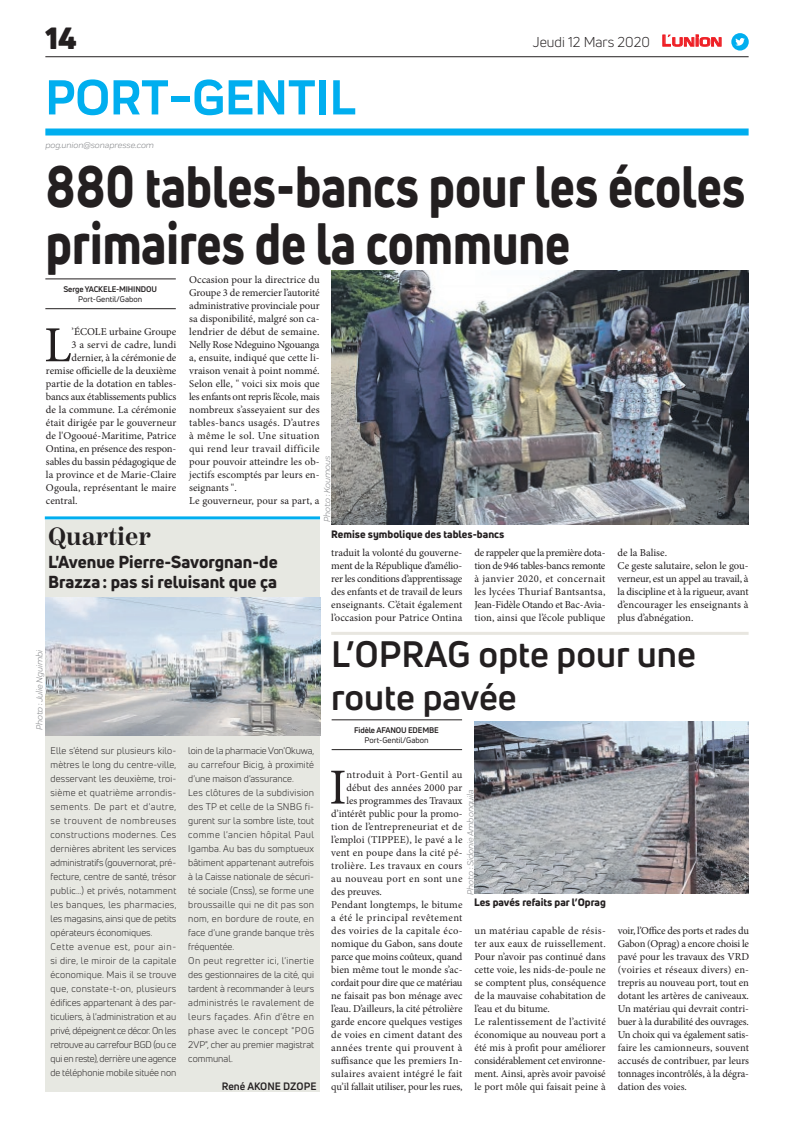
<style>
.page{position:relative;width:794px;height:1129px;background:#fff}
.page>*{position:absolute;margin:0;border:0;box-sizing:border-box;transform-origin:0 0}
.t1{font:800 57px/57px "Uni Neue";color:#231f20;scale:.83 1}
.t2{font:700 51px "Praktika";color:#00aeef}
.t3{font:50.5px "Minion Pro";color:#231f20}
.t4{font:700 36px/43.2px "Uni Neue";color:#231f20}
.t5{font:900 30px "Uni Neue";color:#231f20}
.t6{font:600 25px "Scotch Deck";color:#231f20}
.t7{font:800 17px/20.4px "Uni Neue";color:#231f20}
.t8{font:14px "Uni Neue";color:#231f20}
.t9{font:10.5px/13px "Minion Pro";color:#231f20}
.t10{font:10.5px "Minion Pro";letter-spacing:.03em;color:#231f20}
.t11{font:800 10.5px "Uni Neue";color:#231f20}
.t12{font:10.5px "Minion Pro";letter-spacing:.025em;color:#231f20}
.t13{font:10.5px "Minion Pro";letter-spacing:-.02em;color:#231f20}
.t14{font:10.5px "Minion Pro";letter-spacing:-.025em;color:#231f20}
.t15{font:10.5px "Minion Pro";letter-spacing:.04em;color:#231f20}
.t16{font:10.5px "Minion Pro";letter-spacing:.035em;color:#231f20}
.t17{font:10.5px "Minion Pro";letter-spacing:.02em;color:#231f20}
.t18{font:700 10.5px "Uni Neue";color:#231f20}
.t19{font:9.5px/14px "Uni Neue";letter-spacing:.01em;color:#231f20}
.t20{font:italic 9px "Praktika";color:#818386}
.t21{font:700 8px "Uni Neue";letter-spacing:-.02em;color:#231f20}
.t22{font:8px "Uni Neue";color:#231f20}
.s1{font-family:"Eurostile";font-weight:600;font-size:14.9px;color:#ee1d23}
.s2{font-family:"Eurostile";font-weight:600;font-size:11.4px;color:#ee1d23}
</style>
<div class="page">
<hr style="left:45px;top:56px;width:703px;height:1px;background:#231f20">
<div style="left:45px;top:128px;width:703px;height:7px;background:#00aeef"></div>
<svg style="left:662px;top:34px;width:60px;height:13px"></svg>
<div style="left:731px;top:33px;width:17px;height:18px;background:#00aeef;border-radius:50%"></div>
<svg style="left:735px;top:38px;width:10px;height:8px"></svg>
<div style="left:45px;top:519px;width:275px;height:572px;background:#e7e8e2"></div>
<hr style="left:45px;top:516px;width:275px;height:3px;background:#00aeef">
<img style="left:46px;top:597px;width:274px;height:138px">
<hr style="left:45px;top:308px;width:131px;height:1px;background:#231f20">
<hr style="left:45px;top:279px;width:131px;height:1px;background:#231f20">
<hr style="left:332px;top:749px;width:130px;height:1px;background:#231f20">
<hr style="left:332px;top:719px;width:130px;height:1px;background:#231f20">
<hr style="left:331px;top:631px;width:417px;height:3px;background:#e8e6e0">
<img style="left:474px;top:721px;width:274px;height:172px">
<img style="left:331px;top:271px;width:417px;height:253px">
<h3 class="t5" style="left:45px;top:17px;width:33px">14</h3>
<h2 class="t2" style="left:45px;top:57px;width:312px">PORT-GENTIL</h2>
<p class="t20" style="left:45px;top:139px;width:110px">pog.union@sonapresse.com</p>
<h3 class="t8" style="left:533px;top:33px;width:191px">Jeudi 12 Mars 2020 <span class="s1">L</span><span class="s2">UNION</span></h3>
<h1 class="t1" style="left:46px;top:157px;width:844px">880 tables-bancs pour les écoles primaires de la commune</h1>
<p class="t21" style="left:64px;top:284px;width:95px">Serge YACKELE-MIHINDOU</p>
<p class="t22" style="left:78px;top:294px;width:66px">Port-Gentil/Gabon</p>
<p class="t9" style="left:189px;top:273px;width:132px">Occasion pour la directrice du<br>Groupe 3 de remercier l’autorité administrative provinciale pour sa disponibilité, malgré son ca&shy;lendrier de début de semaine.<br>Nelly Rose Ndeguino Ngouanga a, ensuite, indiqué que cette li&shy;vraison venait à point nommé.<br>Selon elle, " voici six mois que les enfants ont repris l’école, mais nombreux s’asseyaient sur des tables-bancs usagés. D’autres à même le sol. Une situation qui rend leur travail difficile pour pouvoir atteindre les ob&shy;jectifs escomptés par leurs en&shy;seignants ".<br>Le gouverneur, pour sa part, a</p>
<h3 class="t3" style="left:44px;top:311px;width:29px">L</h3>
<p class="t9" style="left:72px;top:325px;width:106px">’ÉCOLE urbaine Groupe</p>
<p class="t9" style="left:72px;top:338px;width:106px">3 a servi de cadre, lundi</p>
<p class="t9" style="left:72px;top:351px;width:106px">dernier, à la cérémonie de</p>
<p class="t9" style="left:46px;top:364px;width:132px">remise officielle de la deuxième</p>
<p class="t9" style="left:46px;top:377px;width:132px">partie de la dotation en tables-</p>
<p class="t13" style="left:46px;top:390px;width:132px">bancs aux établissements publics</p>
<p class="t9" style="left:46px;top:403px;width:132px">de la commune. La cérémonie</p>
<p class="t9" style="left:46px;top:416px;width:132px">était dirigée par le gouverneur</p>
<p class="t9" style="left:46px;top:429px;width:132px">de l'Ogooué-Maritime, Patrice</p>
<p class="t9" style="left:46px;top:442px;width:132px">Ontina, en présence des respon-</p>
<p class="t9" style="left:46px;top:455px;width:132px">sables du bassin pédagogique de</p>
<p class="t9" style="left:46px;top:468px;width:132px">la province et de Marie-Claire</p>
<p class="t9" style="left:46px;top:481px;width:132px">Ogoula, représentant le maire</p>
<p class="t9" style="left:46px;top:494px;width:33px">central.</p>
<p class="t20" style="left:321px;top:521px;width:67px;rotate:-90deg">Photo : Koumous</p>
<h3 class="t6" style="left:48px;top:521px;width:104px">Quartier</h3>
<h3 class="t7" style="left:48px;top:551px;width:231px">L'Avenue Pierre-Savorgnan-de<br>Brazza: pas si reluisant que ça</h3>
<p class="t20" style="left:33px;top:730px;width:82px;rotate:-90deg">Photo : Julie Nguimbi</p>
<p class="t19" style="left:50px;top:743px;width:128px">Elle s'étend sur plusieurs kilo&shy;mètres le long du centre-ville, desservant les deuxième, troi&shy;sième et quatrième arrondis&shy;sements. De part et d'autre, se trouvent de nombreuses constructions modernes. Ces dernières abritent les services administratifs (gouvernorat, pré&shy;fecture, centre de santé, trésor public…) et privés, notamment les banques, les pharmacies, les magasins, ainsi que de petits opérateurs économiques.<br>Cette avenue est, pour ain&shy;si dire, le miroir de la capitale économique. Mais il se trouve que, constate-t-on, plusieurs édifices appartenant à des par&shy;ticuliers, à l'administration et au privé, dépeignent ce décor. On les retrouve au carrefour BGD (ou ce qui en reste), derrière une agence de téléphonie mobile située non</p>
<p class="t19" style="left:188px;top:743px;width:127px">loin de la pharmacie Von'Okuwa, au carrefour Bicig, à proximité d'une maison d'assurance.<br>Les clôtures de la subdivision des TP et celle de la SNBG fi&shy;gurent sur la sombre liste, tout comme l'ancien hôpital Paul<br>Igamba. Au bas du somptueux bâtiment appartenant autrefois à la Caisse nationale de sécuri&shy;té sociale (Cnss), se forme une broussaille qui ne dit pas son nom, en bordure de route, en face d'une grande banque très fréquentée.<br>On peut regretter ici, l'inertie des gestionnaires de la cité, qui tardent à recommander à leurs administrés le ravalement de leurs façades. Afin d'être en phase avec le concept "POG<br>2VP", cher au premier magistrat communal.</p>
<p class="t18" style="left:222px;top:1079px;width:96px">René AKONE DZOPE</p>
<p class="t11" style="left:331px;top:527px;width:175px">Remise symbolique des tables-bancs</p>
<p class="t9" style="left:331px;top:546px;width:133px;text-align:justify">traduit la volonté du gouverne&shy;ment de la République d’amélio&shy;rer les conditions d’apprentissage des enfants et de travail de leurs enseignants. C’était également l’occasion pour Patrice Ontina</p>
<p class="t9" style="left:474px;top:546px;width:133px;text-align:justify">de rappeler que la première dota&shy;tion de 946 tables-bancs remonte à janvier 2020, et concernait les lycées Thuriaf Bantsantsa, Jean-Fidèle Otando et Bac-Avia&shy;tion, ainsi que l’école publique</p>
<p class="t9" style="left:617px;top:546px;width:133px">de la Balise.<br>Ce geste salutaire, selon le gou&shy;verneur, est un appel au travail, à la discipline et à la rigueur, avant d’encourager les enseignants à plus d’abnégation.</p>
<h3 class="t4" style="left:331px;top:631px;width:366px">L’OPRAG opte pour une route pavée</h3>
<p class="t21" style="left:354px;top:724px;width:86px">Fidèle AFANOU EDEMBE</p>
<p class="t22" style="left:364px;top:735px;width:66px">Port-Gentil/Gabon</p>
<h3 class="t3" style="left:329px;top:753px;width:19px">I</h3>
<p class="t16" style="left:346px;top:767px;width:117px">ntroduit à Port-Gentil au</p>
<p class="t17" style="left:346px;top:780px;width:117px">début des années 2000 par</p>
<p class="t9" style="left:346px;top:793px;width:117px">les programmes des Travaux</p>
<p class="t9" style="left:331px;top:806px;width:133px">d’intérêt public pour la promo-</p>
<p class="t12" style="left:331px;top:819px;width:133px">tion de l’entrepreneuriat et de</p>
<p class="t9" style="left:331px;top:832px;width:133px">l’emploi (TIPPEE), le pavé a le</p>
<p class="t9" style="left:331px;top:845px;width:133px">vent en poupe dans la cité pé-</p>
<p class="t10" style="left:331px;top:858px;width:133px">trolière. Les travaux en cours</p>
<p class="t10" style="left:331px;top:871px;width:133px">au nouveau port en sont une</p>
<p class="t9" style="left:331px;top:884px;width:52px">des preuves.</p>
<p class="t9" style="left:331px;top:897px;width:133px">Pendant longtemps, le bitume</p>
<p class="t15" style="left:331px;top:910px;width:133px">a été le principal revêtement</p>
<p class="t10" style="left:331px;top:923px;width:133px">des voiries de la capitale éco-</p>
<p class="t9" style="left:331px;top:936px;width:133px">nomique du Gabon, sans doute</p>
<p class="t9" style="left:331px;top:949px;width:133px">parce que moins coûteux, quand</p>
<p class="t9" style="left:331px;top:962px;width:133px">bien même tout le monde s’ac-</p>
<p class="t14" style="left:331px;top:975px;width:133px">cordait pour dire que ce matériau</p>
<p class="t9" style="left:331px;top:988px;width:133px">ne faisait pas bon ménage avec</p>
<p class="t9" style="left:331px;top:1001px;width:133px">l’eau. D’ailleurs, la cité pétrolière</p>
<p class="t9" style="left:331px;top:1014px;width:133px">garde encore quelques vestiges</p>
<p class="t12" style="left:331px;top:1027px;width:133px">de voies en ciment datant des</p>
<p class="t10" style="left:331px;top:1040px;width:133px">années trente qui prouvent à</p>
<p class="t9" style="left:331px;top:1053px;width:133px">suffisance que les premiers In-</p>
<p class="t10" style="left:331px;top:1066px;width:133px">sulaires avaient intégré le fait</p>
<p class="t9" style="left:331px;top:1079px;width:133px">qu’il fallait utiliser, pour les rues,</p>
<p class="t20" style="left:464px;top:894px;width:107px;rotate:-90deg">Photo : Sidonie Ambonguila</p>
<p class="t11" style="left:474px;top:894px;width:133px">Les pavés refaits par l’Oprag</p>
<p class="t9" style="left:474px;top:923px;width:133px">un matériau capable de résis&shy;ter aux eaux de ruissellement.<br>Pour n’avoir pas continué dans cette voie, les nids-de-poule ne se comptent plus, conséquence de la mauvaise cohabitation de l’eau et du bitume.<br>Le ralentissement de l’activité économique au nouveau port a été mis à profit pour améliorer considérablement cet environne&shy;ment. Ainsi, après avoir pavoisé le port môle qui faisait peine à</p>
<p class="t9" style="left:618px;top:923px;width:133px;text-align:justify">voir, l’Office des ports et rades du Gabon (Oprag) a encore choisi le pavé pour les travaux des VRD (voiries et réseaux divers) en&shy;trepris au nouveau port, tout en dotant les artères de caniveaux.<br>Un matériau qui devrait contri&shy;buer à la durabilité des ouvrages.<br>Un choix qui va également satis&shy;faire les camionneurs, souvent accusés de contribuer, par leurs tonnages incontrôlés, à la dégra&shy;dation des voies.</p>
</div>
